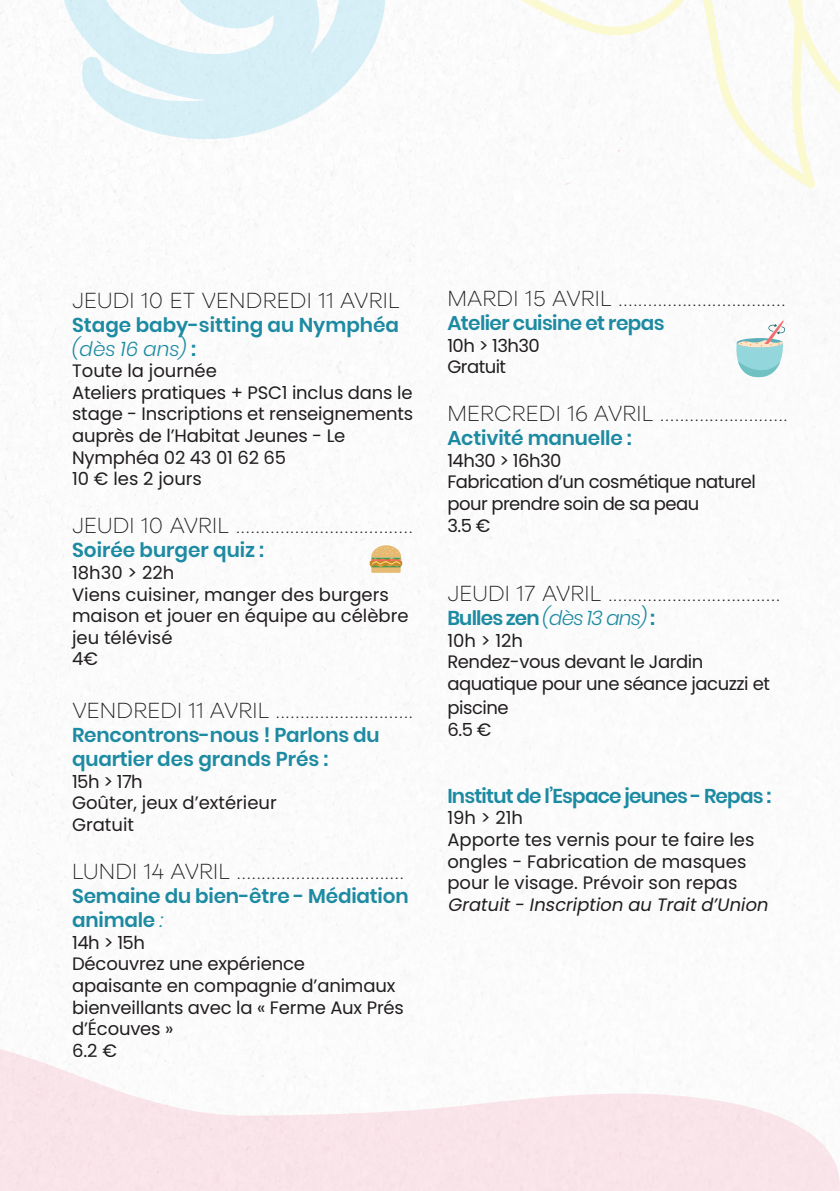
<style>
.page{position:relative;width:840px;height:1191px;background:#fff}
.page>*{position:absolute;margin:0;border:0;box-sizing:border-box;transform-origin:0 0}
.t1{font:200 22px "Neulis Cursive";letter-spacing:.01em;color:#231f20}
.t2{font:600 20px/24px "Poppins";letter-spacing:-.01em;color:#1e8da5}
.t3{font:600 20px "Poppins";letter-spacing:-.04em;color:#1e8da5}
.t4{font:600 20px "Poppins";letter-spacing:-.03em;color:#1e8da5}
.t5{font:18px/21.6px "Poppins";letter-spacing:-.01em;color:#231f20}
.t6{font:18px/21.6px "Poppins";letter-spacing:-.03em;color:#231f20}
.t7{font:italic 18px "Poppins";color:#231f20}
.s1{font-weight:300;font-style:italic}
</style>
<div class="page">
<svg style="left:61px;top:0;width:325px;height:140px;fill:#d7f0f7"></svg>
<svg style="left:520px;top:0;width:319px;height:189px"></svg>
<div style="left:371px;top:567px;width:29px;height:6px;background:#e7ba72"></div>
<div style="left:369px;top:561px;width:33px;height:5px;background:#c88428;border-radius:2px"></div>
<svg style="left:371px;top:545px;width:30px;height:22px"></svg>
<svg style="left:0;top:1012px;width:839px;height:179px;fill:#faf6f6"></svg>
<svg style="left:734px;top:320px;width:50px;height:57px"></svg>
<p class="t1" style="left:72px;top:285px;width:329px">JEUDI 10 ET VENDREDI 11 AVRIL</p>
<p class="t2" style="left:72px;top:313px;width:328px">Stage baby-sitting au Nymphéa <span class="s1">(dès 16 ans)</span> :</p>
<p class="t5" style="left:72px;top:360px;width:342px">Toute la journée<br>Ateliers pratiques + PSC1 inclus dans le stage - Inscriptions et renseignements auprès de l’Habitat Jeunes - Le<br>Nymphéa 02 43 01 62 65<br>10 € les 2 jours</p>
<p class="t1" style="left:72px;top:510px;width:342px">JEUDI 10 AVRIL ....................................</p>
<p class="t2" style="left:72px;top:538px;width:193px">Soirée burger quiz :</p>
<p class="t5" style="left:72px;top:562px;width:338px">18h30 &gt; 22h<br>Viens cuisiner, manger des burgers maison et jouer en équipe au célèbre jeu télévisé<br>4€</p>
<p class="t1" style="left:72px;top:695px;width:342px">VENDREDI 11 AVRIL ............................</p>
<p class="t2" style="left:72px;top:723px;width:309px">Rencontrons-nous ! Parlons du quartier des grands Prés :</p>
<p class="t5" style="left:72px;top:771px;width:206px">15h &gt; 17h<br>Goûter, jeux d’extérieur<br>Gratuit</p>
<p class="t1" style="left:72px;top:856px;width:333px">LUNDI 14 AVRIL ..................................</p>
<p class="t2" style="left:72px;top:884px;width:338px">Semaine du bien-être - Médiation animale <span class="s1">:</span></p>
<p class="t5" style="left:72px;top:931px;width:333px">14h &gt; 15h<br>Découvrez une expérience<br>apaisante en compagnie d’animaux bienveillants avec la « Ferme Aux Prés d’Écouves »<br>6.2 €</p>
<p class="t1" style="left:447px;top:283px;width:339px">MARDI 15 AVRIL ..................................</p>
<p class="t4" style="left:447px;top:311px;width:218px">Atelier cuisine et repas</p>
<p class="t6" style="left:447px;top:334px;width:94px">10h &gt; 13h30<br>Gratuit</p>
<p class="t1" style="left:447px;top:398px;width:342px">MERCREDI 16 AVRIL ..........................</p>
<p class="t2" style="left:447px;top:426px;width:186px">Activité manuelle :</p>
<p class="t6" style="left:447px;top:450px;width:310px">14h30 &gt; 16h30<br>Fabrication d’un cosmétique naturel pour prendre soin de sa peau<br>3.5 €</p>
<p class="t1" style="left:447px;top:578px;width:334px">JEUDI 17 AVRIL ...................................</p>
<p class="t3" style="left:447px;top:606px;width:209px">Bulles zen <span class="s1">(dès 13 ans)</span> :</p>
<p class="t5" style="left:447px;top:630px;width:324px">10h &gt; 12h<br>Rendez-vous devant le Jardin aquatique pour une séance jacuzzi et</p>
<p class="t5" style="left:447px;top:697px;width:63px">piscine<br>6.5 €</p>
<p class="t3" style="left:447px;top:784px;width:325px">Institut de l’Espace jeunes - Repas :</p>
<p class="t5" style="left:447px;top:807px;width:308px">19h &gt; 21h<br>Apporte tes vernis pour te faire les ongles - Fabrication de masques pour le visage. Prévoir son repas</p>
<p class="t7" style="left:447px;top:894px;width:327px">Gratuit- Inscription au Traitd’Union</p>
</div>
